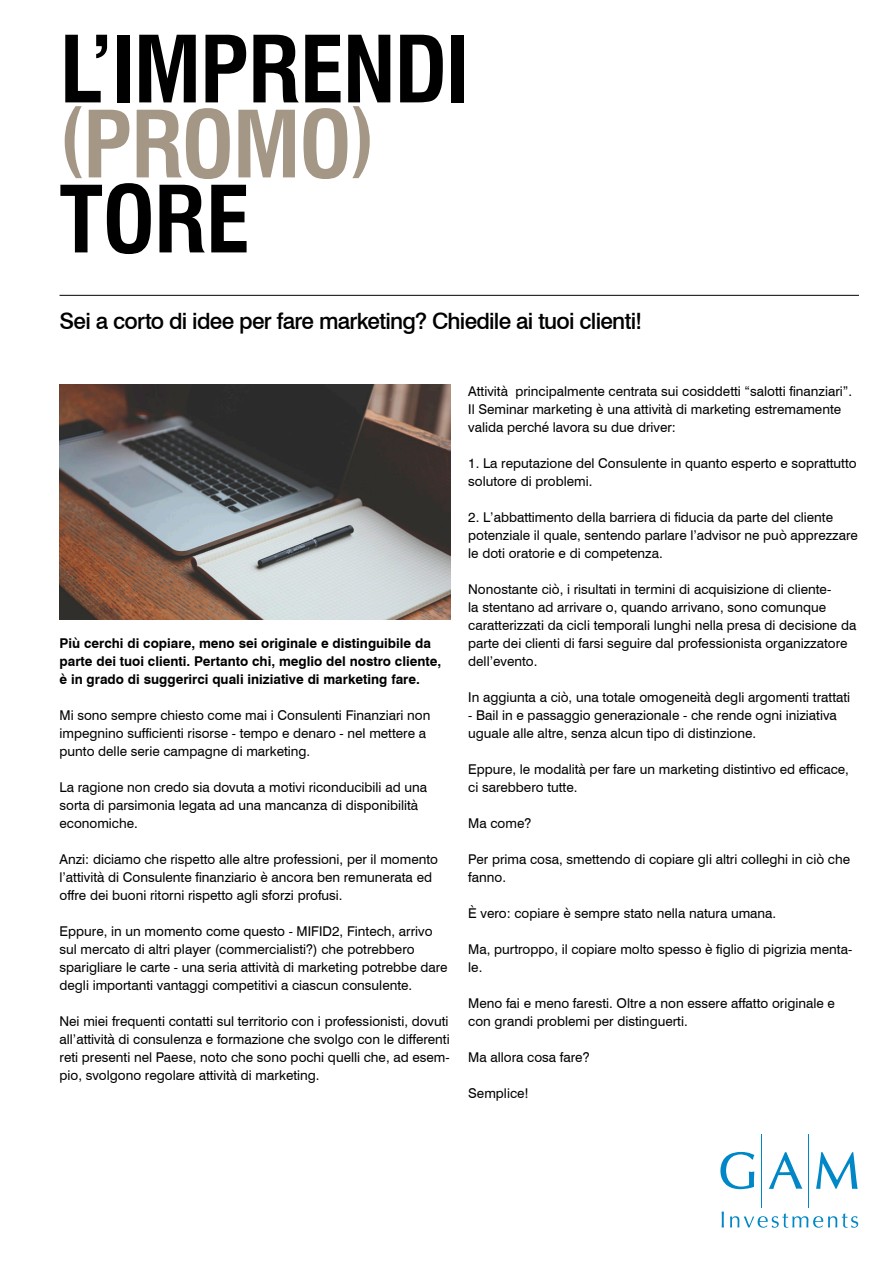
<style>
.page{position:relative;width:893px;height:1263px;background:#fff}
.page>*{position:absolute;margin:0;border:0;box-sizing:border-box;transform-origin:0 0}
._94pt___32mm{font:700 condensed 90px/75px "Swiss 721 BT";letter-spacing:-.02em;color:#000}
._15pt___6mm___8mm_pa{font:500 22.5px "Swiss 721 BT";letter-spacing:-.03em;color:#000}
.t1{font:13.5px/18px "Swiss 721 BT";color:#000}
.t2{font:700 13.5px/18px "Swiss 721 BT";color:#000}
.s1{font-size:75px;color:#a59786}
.s2{color:#a59786}
</style>
<div class="page">
<hr style="left:60px;top:295px;width:799px;height:1px;background:#000">
<hr style="left:761px;top:1134px;width:1px;height:73px;background:#0087c7">
<hr style="left:808px;top:1134px;width:1px;height:73px;background:#0087c7">
<svg style="left:720px;top:1152px;width:34px;height:37px"></svg>
<svg style="left:769px;top:1152px;width:33px;height:37px"></svg>
<svg style="left:816px;top:1152px;width:42px;height:37px"></svg>
<svg style="left:722px;top:1211px;width:2px;height:16px"></svg>
<svg style="left:730px;top:1213px;width:128px;height:15px"></svg>
<img style="left:60px;top:384px;width:390px;height:235px">
<p class="_94pt___32mm" style="left:60px;top:32px;width:412px">L’IMPRENDI <span class="s1">(</span><span class="s2">PROMO</span><span class="s1">)<br></span>TORE</p>
<p class="_15pt___6mm___8mm_pa" style="left:60px;top:307px;width:584px">Sei a corto di idee per fare marketing? Chiedile ai tuoi clienti!</p>
<p class="t2" style="left:60px;top:634px;width:383px">Più cerchi di copiare, meno sei originale e distinguibile da parte dei tuoi clienti. Pertanto chi, meglio del nostro cliente, è in grado di suggerirci quali iniziative di marketing fare.</p>
<p class="t1" style="left:60px;top:706px;width:372px">Mi sono sempre chiesto come mai i Consulenti Finanziari non impegnino sufficienti risorse - tempo e denaro - nel mettere a punto delle serie campagne di marketing.</p>
<p class="t1" style="left:60px;top:778px;width:369px">La ragione non credo sia dovuta a motivi riconducibili ad una sorta di parsimonia legata ad una mancanza di disponibilità economiche.</p>
<p class="t1" style="left:60px;top:850px;width:380px">Anzi: diciamo che rispetto alle altre professioni, per il momento l’attività di Consulente finanziario è ancora ben remunerata ed offre dei buoni ritorni rispetto agli sforzi profusi.</p>
<p class="t1" style="left:60px;top:922px;width:390px">Eppure, in un momento come questo - MIFID2, Fintech, arrivo sul mercato di altri player (commercialisti?) che potrebbero sparigliare le carte - una seria attività di marketing potrebbe dare degli importanti vantaggi competitivi a ciascun consulente.</p>
<p class="t1" style="left:60px;top:1012px;width:392px;text-align:justify">Nei miei frequenti contatti sul territorio con i professionisti, dovuti all’attività di consulenza e formazione che svolgo con le differenti reti presenti nel Paese, noto che sono pochi quelli che, ad esem&shy;pio, svolgono regolare attività di marketing.</p>
<p class="t1" style="left:468px;top:382px;width:385px">Attività principalmente centrata sui cosiddetti “salotti finanziari”.</p>
<p class="t1" style="left:468px;top:400px;width:374px">Il Seminar marketing è una attività di marketing estremamente valida perché lavora su due driver:</p>
<p class="t1" style="left:468px;top:454px;width:390px">1. La reputazione del Consulente in quanto esperto e soprattutto solutore di problemi.</p>
<p class="t1" style="left:468px;top:508px;width:391px">2. L’abbattimento della barriera di fiducia da parte del cliente potenziale il quale, sentendo parlare l’advisor ne può apprezzare le doti oratorie e di competenza.</p>
<p class="t1" style="left:468px;top:580px;width:390px">Nonostante ciò, i risultati in termini di acquisizione di cliente-<br>la stentano ad arrivare o, quando arrivano, sono comunque caratterizzati da cicli temporali lunghi nella presa di decisione da parte dei clienti di farsi seguire dal professionista organizzatore dell’evento.</p>
<p class="t1" style="left:468px;top:688px;width:383px">In aggiunta a ciò, una totale omogeneità degli argomenti trattati</p>
<p class="t1" style="left:468px;top:706px;width:370px">- Bail in e passaggio generazionale - che rende ogni iniziativa uguale alle altre, senza alcun tipo di distinzione.</p>
<p class="t1" style="left:468px;top:760px;width:382px">Eppure, le modalità per fare un marketing distintivo ed efficace, ci sarebbero tutte.</p>
<p class="t1" style="left:468px;top:814px;width:65px">Ma come?</p>
<p class="t1" style="left:468px;top:850px;width:383px">Per prima cosa, smettendo di copiare gli altri colleghi in ciò che fanno.</p>
<p class="t1" style="left:468px;top:904px;width:310px">È vero: copiare è sempre stato nella natura umana.</p>
<p class="t1" style="left:468px;top:940px;width:385px">Ma, purtroppo, il copiare molto spesso è figlio di pigrizia menta&shy;le.</p>
<p class="t1" style="left:468px;top:994px;width:368px">Meno fai e meno faresti. Oltre a non essere affatto originale e con grandi problemi per distinguerti.</p>
<p class="t1" style="left:468px;top:1048px;width:123px">Ma allora cosa fare?</p>
<p class="t1" style="left:468px;top:1084px;width:62px">Semplice!</p>
</div>
